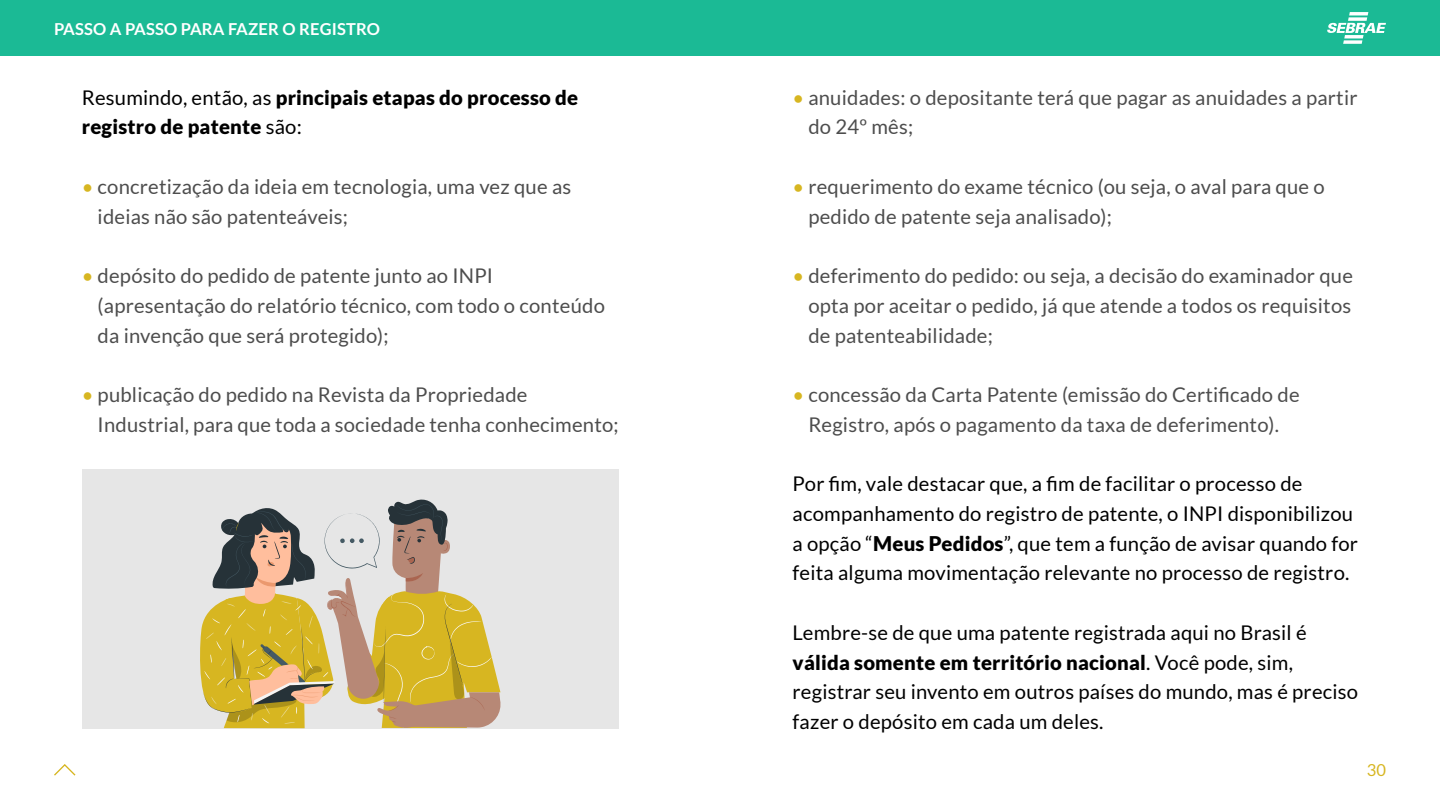
<style>
.page{position:relative;width:1440px;height:810px;background:#fff}
.page>*{position:absolute;margin:0;border:0;box-sizing:border-box;transform-origin:0 0}
.t1{font:20.25px/29.7px "Lato";letter-spacing:.01em;color:#4d4d4d}
.t2{font:20.25px/29.7px "Lato";letter-spacing:.01em;color:#000}
.t3{font:900 20.25px/29.7px "Lato";letter-spacing:.01em;color:#000}
.t4{font:700 16.5px "Lato";letter-spacing:.01em;color:#fff}
.t5{font:16.5px "Lato";color:#d7b621}
.s1{font-weight:400}
.s2{color:#d7b621}
.s3{font-weight:900}
</style>
<div class="page">
<div style="left:0;top:0;width:1440px;height:56px;background:#1bba95"></div>
<svg style="left:54px;top:764px;width:22px;height:12px"></svg>
<svg style="left:1327px;top:12px;width:59px;height:32px"></svg>
<div style="left:82px;top:469px;width:537px;height:260px;background:#e6e6e6"></div>
<svg style="left:200px;top:499px;width:301px;height:229px"></svg>
<p class="t4" style="left:54px;top:19px;width:327px">PASSO A PASSO PARA FAZER O REGISTRO</p>
<p class="t3" style="left:82px;top:82px;width:498px"><span class="s1">Resumindo, então, as</span> principais etapas do processo de registro de patente <span class="s1">são:</span></p>
<p class="t1" style="left:98px;top:172px;width:475px;text-indent:-16px"><span class="s2">•</span> concretização da ideia em tecnologia, uma vez que as ideias não são patenteáveis;</p>
<p class="t1" style="left:98px;top:261px;width:509px;text-indent:-16px"><span class="s2">•</span> depósito do pedido de patente junto ao INPI (apresentação do relatório técnico, com todo o conteúdo da invenção que será protegido);</p>
<p class="t1" style="left:98px;top:380px;width:523px;text-indent:-16px"><span class="s2">•</span> publicação do pedido na Revista da Propriedade<br>Industrial, para que toda a sociedade tenha conhecimento;</p>
<p class="t1" style="left:808px;top:82px;width:551px;text-indent:-16px"><span class="s2">•</span> anuidades: o depositante terá que pagar as anuidades a partir do 24º mês;</p>
<p class="t1" style="left:808px;top:172px;width:518px;text-indent:-16px"><span class="s2">•</span> requerimento do exame técnico (ou seja, o aval para que o pedido de patente seja analisado);</p>
<p class="t1" style="left:808px;top:261px;width:546px;text-align:justify;text-indent:-16px"><span class="s2">•</span> deferimento do pedido: ou seja, a decisão do examinador que opta por aceitar o pedido, já que atende a todos os requisitos de patenteabilidade;</p>
<p class="t1" style="left:793px;top:380px;width:509px;text-align:center"><span class="s2">•</span> concessão da Carta Patente (emissão do Certificado de<br>Registro, após o pagamento da taxa de deferimento).</p>
<p class="t2" style="left:793px;top:469px;width:567px">Por fim, vale destacar que, a fim de facilitar o processo de acompanhamento do registro de patente, o INPI disponibilizou a opção “<span class="s3">Meus Pedidos</span>”, que tem a função de avisar quando for feita alguma movimentação relevante no processo de registro.</p>
<p class="t2" style="left:793px;top:618px;width:567px">Lembre-se de que uma patente registrada aqui no Brasil é <span class="s3">válida somente em território nacional</span>. Você pode, sim, registrar seu invento em outros países do mundo, mas é preciso fazer o depósito em cada um deles.</p>
<p class="t5" style="left:1367px;top:761px;width:21px">30</p>
</div>
